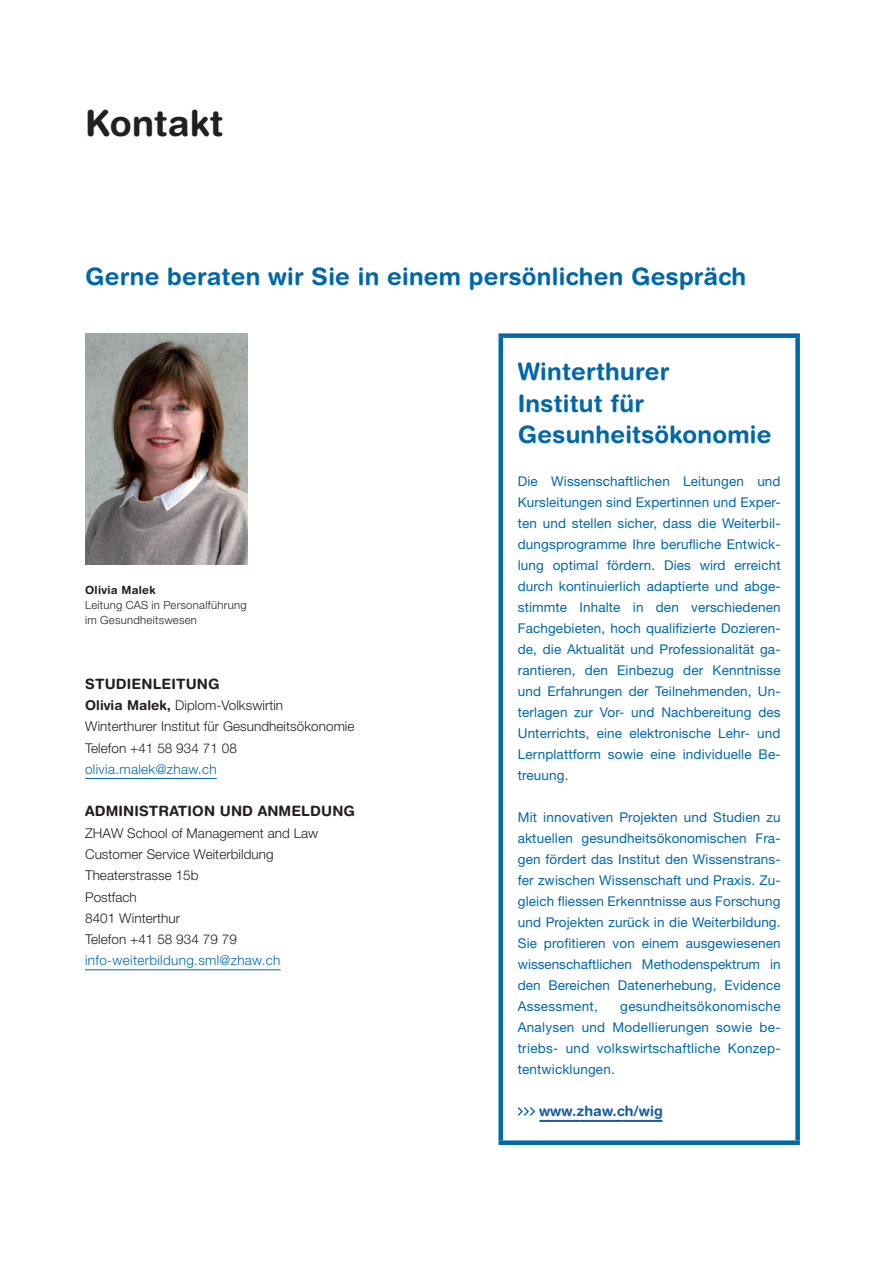
<style>
.page{position:relative;width:885px;height:1263px;background:#fff}
.page>*{position:absolute;margin:0;border:0;box-sizing:border-box;transform-origin:0 0}
.t1{font:700 36px "Helvetica Rounded LT Std";letter-spacing:.005em;color:#231f20}
.t2{font:700 24px/31.5px "Helvetica Rounded LT Std";letter-spacing:.01em;color:#0068a9}
.t3{font:700 14.25px "Helvetica Rounded LT Std";letter-spacing:.01em;color:#231f20}
.t4{font:700 14.25px "Helvetica Rounded LT Std";letter-spacing:.005em;color:#175d9e}
.t5{font:13.5px/21px "Helvetica Neue LT Pro";letter-spacing:.01em;color:#0068a9;text-align:justify}
.t6{font:300 13.5px/21.3px "Helvetica Neue LT Pro";letter-spacing:.005em;color:#231f20}
.t7{font:300 13.5px "Helvetica Neue LT Pro";letter-spacing:.025em;color:#0068a9}
.t8{font:300 11.25px/15px "Helvetica Neue LT Pro";letter-spacing:.025em;color:#231f20}
.t9{font:700 11.25px "Helvetica Rounded LT Std";letter-spacing:.03em;color:#231f20}
.s1{font-family:"Helvetica Rounded LT Std";font-weight:700}
</style>
<div class="page">
<img style="left:85px;top:333px;width:163px;height:231px">
<div style="left:498px;top:333px;width:301px;height:5px;background:#0068a9"></div>
<div style="left:498px;top:338px;width:5px;height:121px;background:#0068a9"></div>
<svg style="left:795px;top:338px;width:4px;height:121px"></svg>
<div style="left:498px;top:459px;width:5px;height:681px;background:#0068a9"></div>
<svg style="left:795px;top:459px;width:4px;height:681px;background:#1976b1"></svg>
<div style="left:498px;top:1140px;width:301px;height:5px;background:#0068a9"></div>
<svg style="left:517px;top:1107px;width:144px;height:15px"></svg>
<hr style="left:85px;top:778px;width:132px;height:1px;background:#0068a9">
<hr style="left:85px;top:969px;width:195px;height:1px;background:#0068a9">
<h1 class="t1" style="left:85px;top:101px;width:140px">Kontakt</h1>
<h2 class="t2" style="left:85px;top:260px;width:662px">Gerne beraten wir Sie in einem persönlichen Gespräch</h2>
<p class="t9" style="left:85px;top:583px;width:72px">Olivia Malek</p>
<p class="t8" style="left:85px;top:597px;width:163px">Leitung CAS in Personalführung im Gesundheitswesen</p>
<p class="t3" style="left:85px;top:675px;width:136px">STUDIENLEITUNG</p>
<p class="t6" style="left:85px;top:694px;width:271px"><span class="s1">Olivia Malek,</span> Diplom-Volkswirtin<br>Winterthurer Institut für Gesundheitsökonomie<br>Telefon +41 58 934 71 08</p>
<p class="t7" style="left:85px;top:761px;width:133px">olivia.malek@zhaw.ch</p>
<p class="t3" style="left:85px;top:803px;width:271px">ADMINISTRATION UND ANMELDUNG</p>
<p class="t6" style="left:85px;top:822px;width:234px">ZHAW School of Management and Law<br>Customer Service Weiterbildung<br>Theaterstrasse 15b<br>Postfach<br>8401 Winterthur<br>Telefon +41 58 934 79 79</p>
<p class="t7" style="left:85px;top:952px;width:197px">info-weiterbildung.sml@zhaw.ch</p>
<h2 class="t2" style="left:517px;top:355px;width:255px">Winterthurer<br>Institut für<br>Gesunheitsökonomie</h2>
<p class="t5" style="left:517px;top:470px;width:264px">Die Wissenschaftlichen Leitungen und Kursleitungen sind Expertinnen und Exper&shy;ten und stellen sicher, dass die Weiterbil&shy;dungsprogramme Ihre berufliche Entwick&shy;lung optimal fördern. Dies wird erreicht durch kontinuierlich adaptierte und abge&shy;stimmte Inhalte in den verschiedenen Fachgebieten, hoch qualifizierte Dozieren&shy;de, die Aktualität und Professionalität ga&shy;rantieren, den Einbezug der Kenntnisse und Erfahrungen der Teilnehmenden, Un&shy;terlagen zur Vor- und Nachbereitung des Unterrichts, eine elektronische Lehr- und Lernplattform sowie eine individuelle Be&shy;treuung.</p>
<p class="t5" style="left:517px;top:806px;width:264px">Mit innovativen Projekten und Studien zu aktuellen gesundheitsökonomischen Fra&shy;gen fördert das Institut den Wissenstrans&shy;fer zwischen Wissenschaft und Praxis. Zu&shy;gleich fliessen Erkenntnisse aus Forschung und Projekten zurück in die Weiterbildung.<br>Sie profitieren von einem ausgewiesenen wissenschaftlichen Methodenspektrum in den Bereichen Datenerhebung, Evidence Assessment,</p>
<p class="t5" style="left:517px;top:995px;width:264px;text-indent:102px">gesundheitsökonomische Analysen und Modellierungen sowie be&shy;triebs- und volkswirtschaftliche Konzep&shy;tentwicklungen.</p>
<p class="t4" style="left:539px;top:1102px;width:125px">www.zhaw.ch/wig</p>
</div>
